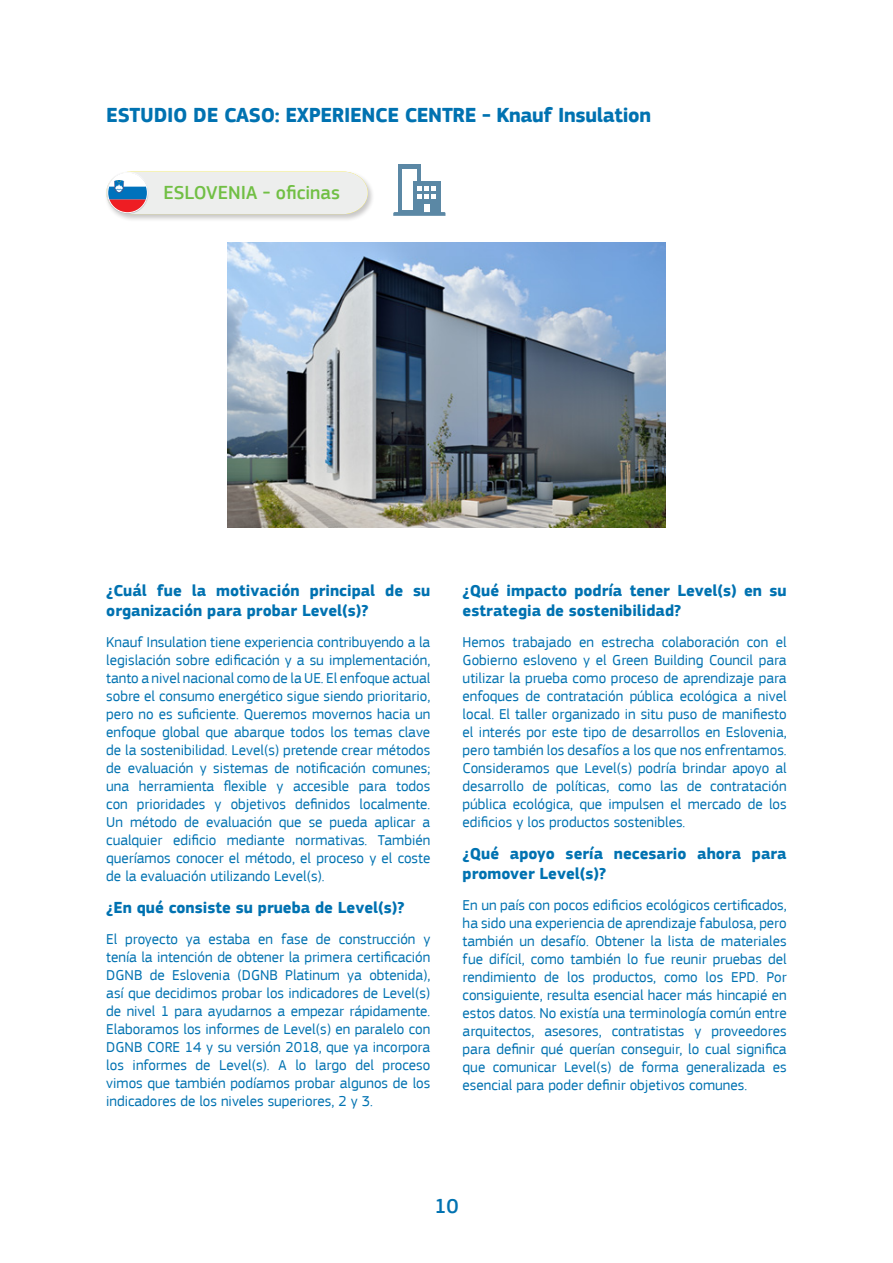
<style>
.page{position:relative;width:893px;height:1263px;background:#fff}
.page>*{position:absolute;margin:0;border:0;box-sizing:border-box;transform-origin:0 0}
.subtitle{font:700 21px "EC Square Sans Pro";letter-spacing:-.015em;color:#0072b1}
.t1{font:500 21px "EC Square Sans Pro";color:#0072b1}
.Chapter_Title{font:500 19.5px "EC Square Sans Pro";color:#71bf44}
.Style_de_paragraphe{font:700 16.5px/19.8px "EC Square Sans Pro";color:#0072b1}
.Style_de_paragraphe-2{font:15px/18px "EC Square Sans Pro";color:#0072b1;text-align:justify}
</style>
<div class="page">
<div style="left:104px;top:170px;width:271px;height:52px;background:#231f20;opacity:.25"></div>
<svg style="left:106px;top:172px;width:262px;height:42px;background:#e2e2e4"></svg>
<div style="left:399px;top:165px;width:22px;height:49px;background:linear-gradient(to right,#5b88a5,#5b88a5)"></div>
<div style="left:403px;top:169px;width:14px;height:41px;background:#fff"></div>
<div style="left:413px;top:182px;width:27px;height:32px;background:#5b88a5"></div>
<svg style="left:417px;top:186px;width:18px;height:12px"></svg>
<div style="left:424px;top:204px;width:6px;height:9px;background:#fff"></div>
<svg style="left:393px;top:212px;width:52px;height:4px"></svg>
<img style="left:228px;top:242px;width:437px;height:286px">
<p class="subtitle" style="left:106px;top:103px;width:546px">ESTUDIO DE CASO: EXPERIENCE CENTRE - Knauf Insulation</p>
<p class="Chapter_Title" style="left:163px;top:182px;width:178px">ESLOVENIA - oficinas</p>
<p class="Style_de_paragraphe" style="left:106px;top:581px;width:326px">¿Cuál fue la motivación principal de su organización para probar Level(s)?</p>
<p class="Style_de_paragraphe-2" style="left:106px;top:633px;width:326px">Knauf Insulation tiene experiencia contribuyendo a la legislación sobre edificación y a su implementación, tanto a nivel nacional como de la UE. El enfoque actual sobre el consumo energético sigue siendo prioritario, pero no es suficiente. Queremos movernos hacia un enfoque global que abarque todos los temas clave de la sostenibilidad. Level(s) pretende crear métodos de evaluación y sistemas de notificación comunes; una herramienta flexible y accesible para todos con prioridades y objetivos definidos localmente.<br>Un método de evaluación que se pueda aplicar a cualquier edificio mediante normativas. También queríamos conocer el método, el proceso y el coste de la evaluación utilizando Level(s).</p>
<p class="Style_de_paragraphe" style="left:106px;top:898px;width:300px">¿En qué consiste su prueba de Level(s)?</p>
<p class="Style_de_paragraphe-2" style="left:106px;top:930px;width:326px">El proyecto ya estaba en fase de construcción y tenía la intención de obtener la primera certificación DGNB de Eslovenia (DGNB Platinum ya obtenida), así que decidimos probar los indicadores de Level(s) de nivel 1 para ayudarnos a empezar rápidamente.<br>Elaboramos los informes de Level(s) en paralelo con DGNB CORE 14 y su versión 2018, que ya incorpora los informes de Level(s). A lo largo del proceso vimos que también podíamos probar algunos de los indicadores de los niveles superiores, 2 y 3.</p>
<p class="Style_de_paragraphe" style="left:463px;top:581px;width:325px">¿Qué impacto podría tener Level(s) en su estrategia de sostenibilidad?</p>
<p class="Style_de_paragraphe-2" style="left:463px;top:633px;width:326px">Hemos trabajado en estrecha colaboración con el Gobierno esloveno y el Green Building Council para utilizar la prueba como proceso de aprendizaje para enfoques de contratación pública ecológica a nivel local. El taller organizado in situ puso de manifiesto el interés por este tipo de desarrollos en Eslovenia, pero también los desafíos a los que nos enfrentamos.<br>Consideramos que Level(s) podría brindar apoyo al desarrollo de políticas, como las de contratación pública ecológica, que impulsen el mercado de los edificios y los productos sostenibles.</p>
<p class="Style_de_paragraphe" style="left:463px;top:844px;width:326px">¿Qué apoyo sería necesario ahora para promover Level(s)?</p>
<p class="Style_de_paragraphe-2" style="left:463px;top:896px;width:326px">En un país con pocos edificios ecológicos certificados, ha sido una experiencia de aprendizaje fabulosa, pero también un desafío. Obtener la lista de materiales fue difícil, como también lo fue reunir pruebas del rendimiento de los productos, como los EPD. Por consiguiente, resulta esencial hacer más hincapié en estos datos. No existía una terminología común entre arquitectos, asesores, contratistas y proveedores para definir qué querían conseguir, lo cual significa que comunicar Level(s) de forma generalizada es esencial para poder definir objetivos comunes.</p>
<h1 class="t1" style="left:434px;top:1194px;width:26px">10</h1>
</div>
